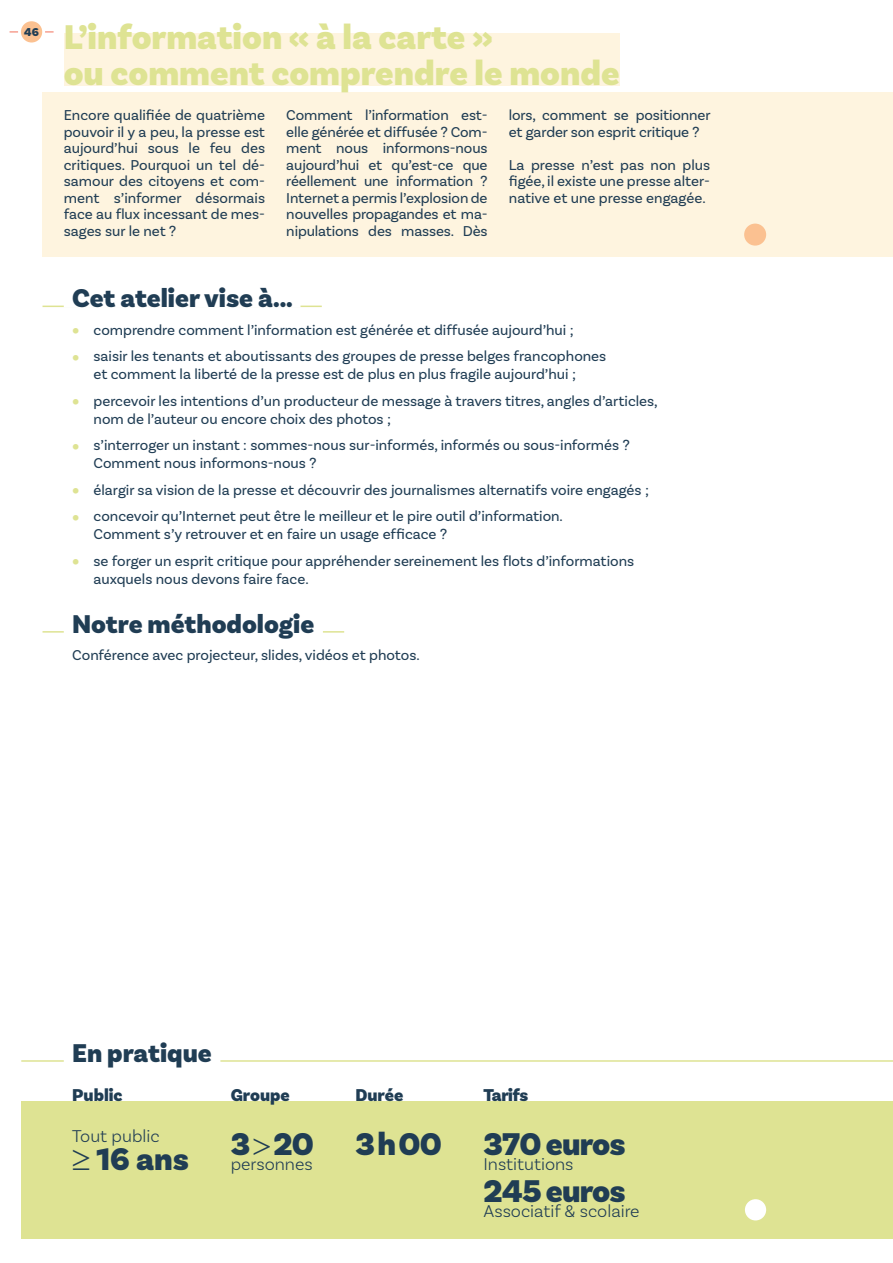
<style>
.page{position:relative;width:893px;height:1263px;background:#fff}
.page>*{position:absolute;margin:0;border:0;box-sizing:border-box;transform-origin:0 0}
.t1{font:900 36px/36px "Basic Sans";color:#dee393}
.t2{font:900 33px "Basic Sans";letter-spacing:-.025em;color:#203d54}
.t3{font:900 27px "Basic Sans";color:#203d54}
.t4{font:300 18px "Basic Sans";color:#203d54}
.t5{font:900 18px "Basic Sans";color:#203d54}
.t6{font:15px/16.5px "Basic Sans";color:#203d54}
.t7{font:900 12px "Basic Sans";color:#203d54}
.s1{font-weight:900;font-size:18px;color:#dee393}
</style>
<div class="page">
<div style="left:21px;top:21px;width:21px;height:22px;background:#fbc191;border-radius:50%"></div>
<svg style="left:10px;top:31px;width:8px;height:2px"></svg>
<svg style="left:45px;top:31px;width:9px;height:2px"></svg>
<div style="left:43px;top:93px;width:850px;height:164px;background:#fef4df"></div>
<div style="left:21px;top:1101px;width:872px;height:137px;background:#dee393"></div>
<div style="left:64px;top:33px;width:556px;height:53px;background:#fef4df"></div>
<hr style="left:21px;top:1060px;width:872px;height:2px;background:#dee393">
<div style="left:64px;top:1053px;width:156px;height:9px;background:#fff"></div>
<hr style="left:43px;top:631px;width:301px;height:2px;background:#dee393">
<div style="left:64px;top:624px;width:259px;height:9px;background:#fff"></div>
<hr style="left:43px;top:306px;width:279px;height:1px;background:#dee393">
<div style="left:64px;top:299px;width:237px;height:9px;background:#fff"></div>
<div style="left:744px;top:224px;width:22px;height:22px;background:#fbc191;border-radius:50%"></div>
<div style="left:745px;top:1199px;width:21px;height:21px;background:#fff;border-radius:50%"></div>
<p class="t7" style="left:24px;top:25px;width:16px">46</p>
<h1 class="t1" style="left:64px;top:20px;width:557px">L’information « à la carte »<br>ou comment comprendre le monde</h1>
<p class="t6" style="left:64px;top:107px;width:203px;text-align:justify">Encore qualifiée de quatrième pouvoir il y a peu, la presse est aujourd’hui sous le feu des critiques. Pourquoi un tel dé‑ samour des citoyens et com‑ ment s’informer désormais face au flux incessant de mes‑ sages sur le net ?</p>
<p class="t6" style="left:286px;top:107px;width:203px">Comment l’information est&shy;elle générée et diffusée ? Com‑ ment nous informons-nous aujourd’hui et qu’est-ce que réellement une information ?<br>Internet a permis l’explosion de nouvelles propagandes et ma‑ nipulations des masses. Dès</p>
<p class="t6" style="left:509px;top:107px;width:203px">lors, comment se positionner et garder son esprit critique ?</p>
<p class="t6" style="left:509px;top:156px;width:203px;text-align:justify">La presse n’est pas non plus figée, il existe une presse alter‑ native et une presse engagée.</p>
<h3 class="t3" style="left:72px;top:282px;width:222px">Cet atelier vise à...</h3>
<p class="t6" style="left:72px;top:321px;width:503px"><span class="s1">•</span> comprendre comment l’information est générée et diffusée aujourd’hui ;</p>
<p class="t6" style="left:94px;top:347px;width:514px;line-height:18px;text-indent:-21px"><span class="s1">•</span> saisir les tenants et aboutissants des groupes de presse belges francophones et comment la liberté de la presse est de plus en plus fragile aujourd’hui ;</p>
<p class="t6" style="left:94px;top:392px;width:566px;line-height:18px;text-indent:-21px"><span class="s1">•</span> percevoir les intentions d’un producteur de message à travers titres, angles d’articles, nom de l’auteur ou encore choix des photos ;</p>
<p class="t6" style="left:94px;top:436px;width:538px;line-height:18px;text-indent:-21px"><span class="s1">•</span> s’interroger un instant : sommes-nous sur-informés, informés ou sous-informés ?<br>Comment nous informons-nous ?</p>
<p class="t6" style="left:72px;top:481px;width:578px"><span class="s1">•</span> élargir sa vision de la presse et découvrir des journalismes alternatifs voire engagés ;</p>
<p class="t6" style="left:94px;top:507px;width:471px;line-height:18px;text-indent:-21px"><span class="s1">•</span> concevoir qu’Internet peut être le meilleur et le pire outil d’information.<br>Comment s’y retrouver et en faire un usage efficace ?</p>
<p class="t6" style="left:94px;top:552px;width:542px;line-height:18px;text-indent:-21px"><span class="s1">•</span> se forger un esprit critique pour appréhender sereinement les flots d’informations auxquels nous devons faire face.</p>
<h3 class="t3" style="left:72px;top:607px;width:244px">Notre méthodologie</h3>
<p class="t6" style="left:72px;top:647px;width:349px">Conférence avec projecteur, slides, vidéos et photos.</p>
<h3 class="t3" style="left:72px;top:1036px;width:141px">En pratique</h3>
<p class="t5" style="left:72px;top:1084px;width:52px">Public</p>
<p class="t4" style="left:72px;top:1125px;width:89px">Tout public</p>
<h2 class="t2" style="left:72px;top:1139px;width:118px">≥ 16 ans</h2>
<p class="t5" style="left:231px;top:1084px;width:61px">Groupe</p>
<h2 class="t2" style="left:231px;top:1124px;width:85px">3 20</h2>
<p class="t4" style="left:231px;top:1153px;width:84px">personnes</p>
<p class="t5" style="left:355px;top:1084px;width:49px">Durée</p>
<h2 class="t2" style="left:355px;top:1124px;width:88px">3h00</h2>
<p class="t5" style="left:483px;top:1084px;width:46px">Tarifs</p>
<h2 class="t2" style="left:483px;top:1124px;width:144px">370 euros</h2>
<p class="t4" style="left:483px;top:1153px;width:92px">Institutions</p>
<h2 class="t2" style="left:483px;top:1171px;width:144px">245 euros</h2>
<p class="t4" style="left:483px;top:1200px;width:158px">Associatif &amp; scolaire</p>
</div>
